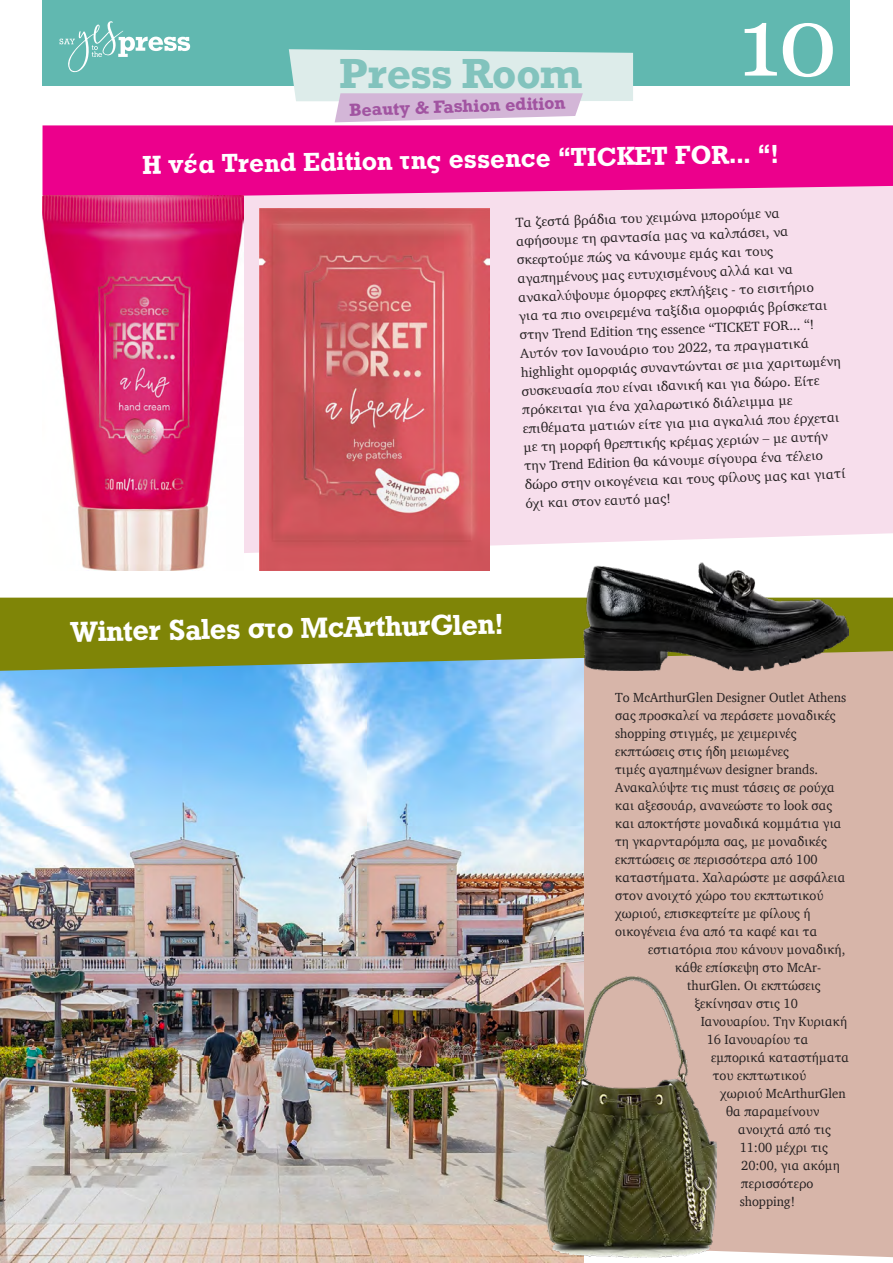
<style>
.page{position:relative;width:893px;height:1263px;background:#fff}
.page>*{position:absolute;margin:0;border:0;box-sizing:border-box;transform-origin:0 0}
.t1{font:97.5px "Georgia";color:#fff}
.t2{font:700 39.6px "Rockwell";color:#82c3bd}
.t3{font:30px "UB Rockwell Bold";color:#fff}
.t4{font:27px "UB Rockwell Bold";color:#fff}
.t5{font:700 16.65px "Rockwell";color:#a154a1}
.t6{font:13.5px/18px "Charter";color:#231f20;scale:.95 1}
.t7{font:13.5px/18.8px "Charter";color:#231f20}
</style>
<div class="page">
<div style="left:43px;top:0;width:807px;height:85px;background:#61b8b0"></div>
<svg style="left:60px;top:21px;width:130px;height:51px"></svg>
<div style="left:584px;top:671px;width:309px;height:586px;background:#d7b5a9"></div>
<img style="left:0;top:671px;width:584px;height:592px">
<div style="left:244px;top:199px;width:649px;height:354px;background:#f7deec"></div>
<svg style="left:43px;top:125px;width:850px;height:74px;background:#ed1494"></svg>
<svg style="left:0;top:598px;width:893px;height:73px;background:#818b1e"></svg>
<svg style="left:289px;top:49px;width:344px;height:73px;background:#dadfe5"></svg>
<img style="left:259px;top:208px;width:231px;height:363px">
<img style="left:43px;top:195px;width:201px;height:375px">
<img style="left:584px;top:563px;width:264px;height:108px">
<img style="left:545px;top:977px;width:171px;height:280px">
<h2 class="t2" style="left:339px;top:48px;width:245px">Press Room</h2>
<p class="t5" style="left:349px;top:99px;width:218px;rotate:-2deg">Beauty &amp; Fashion edition</p>
<h1 class="t1" style="left:738px;top:-29px;width:101px">10</h1>
<h3 class="t4" style="left:142px;top:149px;width:637px;rotate:-1deg">Η νέα Trend Edition της essence “TICKET FOR... “!</h3>
<p class="t7" style="left:515px;top:213px;width:322px;rotate:-2deg">Τα ζεστά βράδια του χειμώνα μπορούμε να αφήσουμε τη φαντασία μας να καλπάσει, να σκεφτούμε πώς να κάνουμε εμάς και τους αγαπημένους μας ευτυχισμένους αλλά και να ανακαλύψουμε όμορφες εκπλήξεις - το εισιτήριο<br>για τα πιο ονειρεμένα ταξίδια ομορφιάς βρίσκεται στην Trend Edition της essence “TICKET FOR... “!<br>Αυτόν τον Ιανουάριο του 2022, τα πραγματικά highlight ομορφιάς συναντώνται σε μια χαριτωμένη συσκευασία που είναι ιδανική και για δώρο. Είτε πρόκειται για ένα χαλαρωτικό διάλειμμα με επιθέματα ματιών είτε για μια αγκαλιά που έρχεται με τη μορφή θρεπτικής κρέμας χεριών – με αυτήν την Trend Edition θα κάνουμε σίγουρα ένα τέλειο δώρο στην οικογένεια και τους φίλους μας και γιατί όχι και στον εαυτό μας!</p>
<h3 class="t3" style="left:70px;top:614px;width:434px;rotate:-1deg">Winter Sales στο McArthurGlen!</h3>
<p class="t6" style="left:615px;top:688px;width:245px">Το McArthurGlen Designer Outlet Athens σας προσκαλεί να περάσετε μοναδικές shopping στιγμές, με χειμερινές εκπτώσεις στις ήδη μειωμένες<br>τιμές αγαπημένων designer brands.<br>Ανακαλύψτε τις must τάσεις σε ρούχα και αξεσουάρ, ανανεώστε το look σας και αποκτήστε μοναδικά κομμάτια για τη γκαρνταρόμπα σας, με μοναδικές εκπτώσεις σε περισσότερα από 100 καταστήματα. Χαλαρώστε με ασφάλεια στον ανοιχτό χώρο του εκπτωτικού χωριού, επισκεφτείτε με φίλους ή οικογένεια ένα από τα καφέ και τα</p>
<p class="t6" style="left:648px;top:940px;width:209px">εστιατόρια που κάνουν μοναδική,</p>
<p class="t6" style="left:675px;top:958px;width:155px">κάθε επίσκεψη στο McAr-</p>
<p class="t6" style="left:687px;top:976px;width:142px">thurGlen. Οι εκπτώσεις</p>
<p class="t6" style="left:695px;top:994px;width:110px">ξεκίνησαν στις 10</p>
<p class="t6" style="left:701px;top:1012px;width:156px">Ιανουαρίου. Την Κυριακή</p>
<p class="t6" style="left:707px;top:1030px;width:109px">16 Ιανουαρίου τα</p>
<p class="t6" style="left:711px;top:1048px;width:147px">εμπορικά καταστήματα</p>
<p class="t6" style="left:713px;top:1066px;width:100px">του εκπτωτικού</p>
<p class="t6" style="left:720px;top:1084px;width:134px">χωριού McArthurGlen</p>
<p class="t6" style="left:726px;top:1102px;width:100px">θα παραμείνουν</p>
<p class="t6" style="left:738px;top:1120px;width:99px">ανοιχτά από τις</p>
<p class="t6" style="left:740px;top:1138px;width:94px">11:00 μέχρι τις</p>
<p class="t6" style="left:741px;top:1156px;width:106px">20:00, για ακόμη</p>
<p class="t6" style="left:741px;top:1174px;width:77px">περισσότερο</p>
<p class="t6" style="left:740px;top:1192px;width:60px">shopping!</p>
</div>
